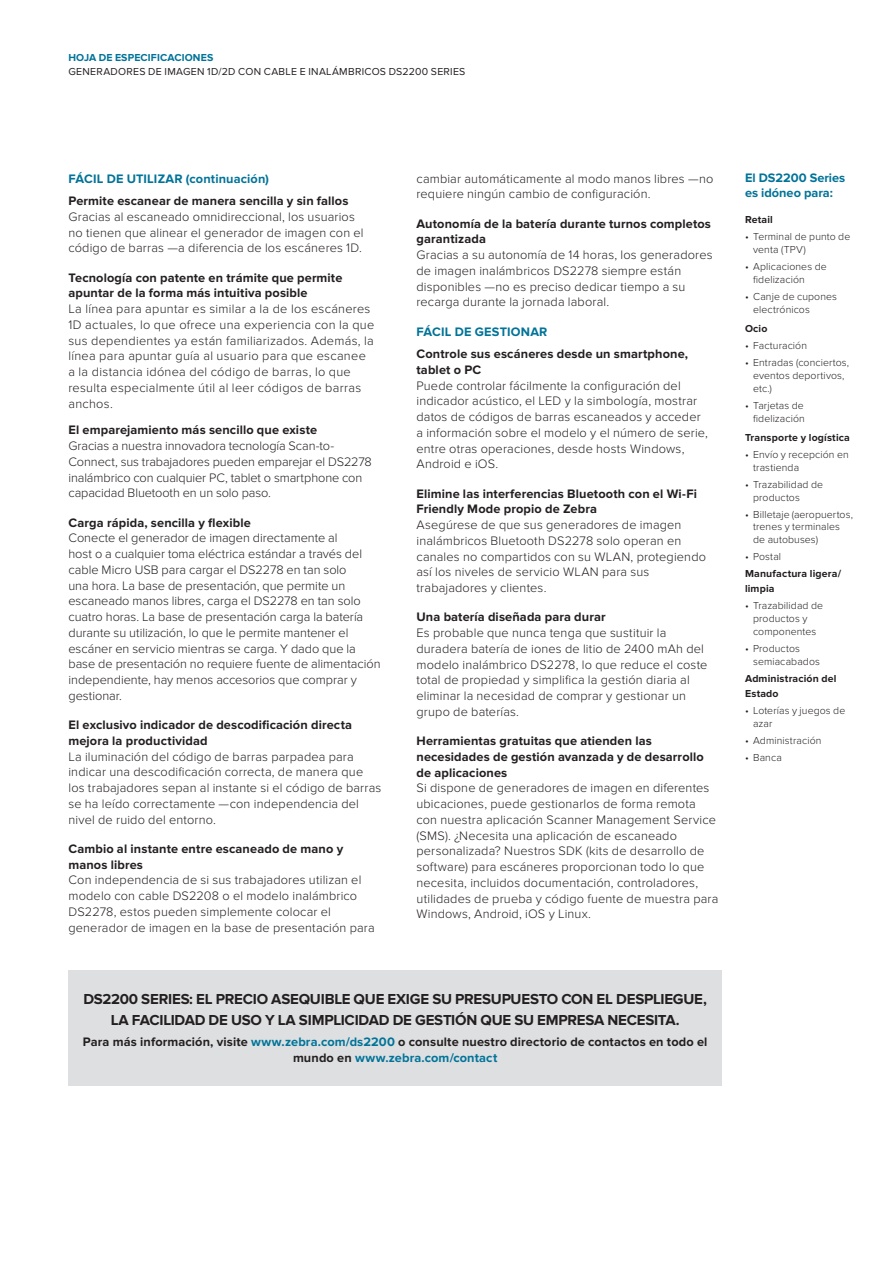
<style>
.page{position:relative;width:893px;height:1263px;background:#fff}
.page>*{position:absolute;margin:0;border:0;box-sizing:border-box;transform-origin:0 0}
.Callout_1{font:700 15px/21px "Proxima Nova";letter-spacing:-.015em;color:#231f20;text-align:center}
.Body{font:300 12.75px/15.8px "Proxima Nova";letter-spacing:.01em;color:#231f20}
.Body_Subhead_Black{font:700 12.75px/15.8px "Proxima Nova";letter-spacing:.01em;color:#231f20}
.Body_before_bullet{font:300 12.75px/15.8px "Proxima Nova";letter-spacing:.02em;color:#231f20}
.Body-2{font:300 12.75px/15.8px "Proxima Nova";letter-spacing:-.01em;color:#231f20}
.CTA-Call_To_Action{font:700 12.75px/16.2px "Proxima Nova";letter-spacing:.01em;color:#231f20;text-align:center}
.Body_Subhead_Level_1{font:700 12.75px "Proxima Nova";letter-spacing:.01em;color:#007398}
.Sidebar_Head_Color{font:700 12.75px/15px "Proxima Nova";color:#007398}
.t1{font:300 10.5px/12.8px "Proxima Nova";letter-spacing:.01em;color:#231f20}
.Sidebar_Head_Color-2{font:700 10.5px/15px "Proxima Nova";letter-spacing:.015em;color:#231f20}
.t2{font:10.5px "Proxima Nova";letter-spacing:.025em;color:#231f20}
.t3{font:700 10.5px "Proxima Nova";letter-spacing:.01em;color:#007398}
.s1{color:#007398}
</style>
<div class="page">
<div style="left:68px;top:970px;width:654px;height:115px;background:#dedfe1"></div>
<p class="t3" style="left:68px;top:51px;width:146px">HOJA DE ESPECIFICACIONES</p>
<p class="t2" style="left:68px;top:66px;width:398px">GENERADORES DE IMAGEN 1D/2D CON CABLE E INALÁMBRICOS DS2200 SERIES</p>
<p class="Body_Subhead_Level_1" style="left:68px;top:171px;width:202px">FÁCIL DE UTILIZAR (continuación)</p>
<p class="Body_Subhead_Black" style="left:68px;top:193px;width:282px">Permite escanear de manera sencilla y sin fallos</p>
<p class="Body" style="left:68px;top:209px;width:297px">Gracias al escaneado omnidireccional, los usuarios no tienen que alinear el generador de imagen con el código de barras —a diferencia de los escáneres 1D.</p>
<p class="Body_Subhead_Black" style="left:68px;top:270px;width:275px">Tecnología con patente en trámite que permite apuntar de la forma más intuitiva posible</p>
<p class="Body_before_bullet" style="left:68px;top:301px;width:307px">La línea para apuntar es similar a la de los escáneres 1D actuales, lo que ofrece una experiencia con la que sus dependientes ya están familiarizados. Además, la línea para apuntar guía al usuario para que escanee a la distancia idónea del código de barras, lo que resulta especialmente útil al leer códigos de barras anchos.</p>
<p class="Body_Subhead_Black" style="left:68px;top:422px;width:250px">El emparejamiento más sencillo que existe</p>
<p class="Body-2" style="left:68px;top:438px;width:305px">Gracias a nuestra innovadora tecnología Scan-to-Connect, sus trabajadores pueden emparejar el DS2278 inalámbrico con cualquier PC, tablet o smartphone con capacidad Bluetooth en un solo paso.</p>
<p class="Body_Subhead_Black" style="left:68px;top:515px;width:184px">Carga rápida, sencilla y flexible</p>
<p class="Body" style="left:68px;top:530px;width:314px">Conecte el generador de imagen directamente al<br>host o a cualquier toma eléctrica estándar a través del cable Micro USB para cargar el DS2278 en tan solo<br>una hora. La base de presentación, que permite un escaneado manos libres, carga el DS2278 en tan solo cuatro horas. La base de presentación carga la batería durante su utilización, lo que le permite mantener el escáner en servicio mientras se carga. Y dado que la base de presentación no requiere fuente de alimentación independiente, hay menos accesorios que comprar y gestionar.</p>
<p class="Body_Subhead_Black" style="left:68px;top:717px;width:285px">El exclusivo indicador de descodificación directa mejora la productividad</p>
<p class="Body" style="left:68px;top:749px;width:315px">La iluminación del código de barras parpadea para indicar una descodificación correcta, de manera que los trabajadores sepan al instante si el código de barras se ha leído correctamente —con independencia del nivel de ruido del entorno.</p>
<p class="Body_Subhead_Black" style="left:68px;top:841px;width:276px">Cambio al instante entre escaneado de mano y manos libres</p>
<p class="Body" style="left:68px;top:872px;width:308px">Con independencia de si sus trabajadores utilizan el modelo con cable DS2208 o el modelo inalámbrico DS2278, estos pueden simplemente colocar el generador de imagen en la base de presentación para</p>
<p class="Body" style="left:416px;top:171px;width:298px">cambiar automáticamente al modo manos libres —no requiere ningún cambio de configuración.</p>
<p class="Body_Subhead_Black" style="left:416px;top:216px;width:296px">Autonomía de la batería durante turnos completos garantizada</p>
<p class="Body" style="left:416px;top:247px;width:298px">Gracias a su autonomía de 14 horas, los generadores de imagen inalámbricos DS2278 siempre están disponibles —no es preciso dedicar tiempo a su recarga durante la jornada laboral.</p>
<p class="Body_Subhead_Level_1" style="left:416px;top:324px;width:133px">FÁCIL DE GESTIONAR</p>
<p class="Body_Subhead_Black" style="left:416px;top:346px;width:273px">Controle sus escáneres desde un smartphone, tablet o PC</p>
<p class="Body" style="left:416px;top:378px;width:293px">Puede controlar fácilmente la configuración del indicador acústico, el LED y la simbología, mostrar datos de códigos de barras escaneados y acceder a información sobre el modelo y el número de serie, entre otras operaciones, desde hosts Windows, Android e iOS.</p>
<p class="Body_Subhead_Black" style="left:416px;top:486px;width:282px">Elimine las interferencias Bluetooth con el Wi-Fi<br>Friendly Mode propio de Zebra</p>
<p class="Body" style="left:416px;top:517px;width:291px">Asegúrese de que sus generadores de imagen inalámbricos Bluetooth DS2278 solo operan en canales no compartidos con su WLAN, protegiendo así los niveles de servicio WLAN para sus trabajadores y clientes.</p>
<p class="Body_Subhead_Black" style="left:416px;top:609px;width:191px">Una batería diseñada para durar</p>
<p class="Body" style="left:416px;top:625px;width:292px">Es probable que nunca tenga que sustituir la duradera batería de iones de litio de 2400 mAh del modelo inalámbrico DS2278, lo que reduce el coste total de propiedad y simplifica la gestión diaria al eliminar la necesidad de comprar y gestionar un grupo de baterías.</p>
<p class="Body_Subhead_Black" style="left:416px;top:733px;width:289px">Herramientas gratuitas que atienden las necesidades de gestión avanzada y de desarrollo de aplicaciones</p>
<p class="Body" style="left:416px;top:780px;width:304px">Si dispone de generadores de imagen en diferentes ubicaciones, puede gestionarlos de forma remota con nuestra aplicación Scanner Management Service (SMS). ¿Necesita una aplicación de escaneado personalizada? Nuestros SDK (kits de desarrollo de software) para escáneres proporcionan todo lo que necesita, incluidos documentación, controladores, utilidades de prueba y código fuente de muestra para Windows, Android, iOS y Linux.</p>
<p class="Callout_1" style="left:83px;top:988px;width:625px">DS2200 SERIES: EL PRECIO ASEQUIBLE QUE EXIGE SU PRESUPUESTO CON EL DESPLIEGUE,<br>LA FACILIDAD DE USO Y LA SIMPLICIDAD DE GESTIÓN QUE SU EMPRESA NECESITA.</p>
<p class="CTA-Call_To_Action" style="left:83px;top:1034px;width:626px">Para más información, visite <span class="s1">www.zebra.com/ds2200</span> o consulte nuestro directorio de contactos en todo el mundo en <span class="s1">www.zebra.com/contact</span></p>
<p class="Sidebar_Head_Color" style="left:745px;top:171px;width:102px">El DS2200 Series es idóneo para:</p>
<p class="Sidebar_Head_Color-2" style="left:745px;top:213px;width:29px">Retail</p>
<p class="t1" style="left:753px;top:231px;width:99px;text-indent:-8px">• Terminal de punto de venta (TPV)</p>
<p class="t1" style="left:753px;top:260px;width:75px;text-indent:-8px">• Aplicaciones de fidelización</p>
<p class="t1" style="left:753px;top:290px;width:85px;text-indent:-8px">• Canje de cupones electrónicos</p>
<p class="Sidebar_Head_Color-2" style="left:745px;top:321px;width:24px">Ocio</p>
<p class="t1" style="left:745px;top:339px;width:64px">• Facturación</p>
<p class="t1" style="left:753px;top:356px;width:98px;text-indent:-8px">• Entradas (conciertos, eventos deportivos, etc.)</p>
<p class="t1" style="left:745px;top:399px;width:61px;text-align:right">• Tarjetas de fidelización</p>
<p class="Sidebar_Head_Color-2" style="left:745px;top:430px;width:106px">Transporte y logística</p>
<p class="t1" style="left:753px;top:448px;width:97px;text-indent:-8px">• Envío y recepción en trastienda</p>
<p class="t1" style="left:753px;top:478px;width:72px;text-indent:-8px">• Trazabilidad de productos</p>
<p class="t1" style="left:753px;top:508px;width:101px;text-indent:-8px">• Billetaje (aeropuertos, trenes y terminales de autobuses)</p>
<p class="t1" style="left:745px;top:550px;width:38px">• Postal</p>
<p class="Sidebar_Head_Color-2" style="left:745px;top:566px;width:98px">Manufactura ligera/ limpia</p>
<p class="t1" style="left:753px;top:600px;width:72px;text-indent:-8px">• Trazabilidad de productos y componentes</p>
<p class="t1" style="left:753px;top:642px;width:68px;text-indent:-8px">• Productos semiacabados</p>
<p class="Sidebar_Head_Color-2" style="left:745px;top:671px;width:93px">Administración del<br>Estado</p>
<p class="t1" style="left:753px;top:704px;width:94px;text-indent:-8px">• Loterías y juegos de azar</p>
<p class="t1" style="left:745px;top:734px;width:78px">• Administración</p>
<p class="t1" style="left:745px;top:751px;width:38px">• Banca</p>
</div>
